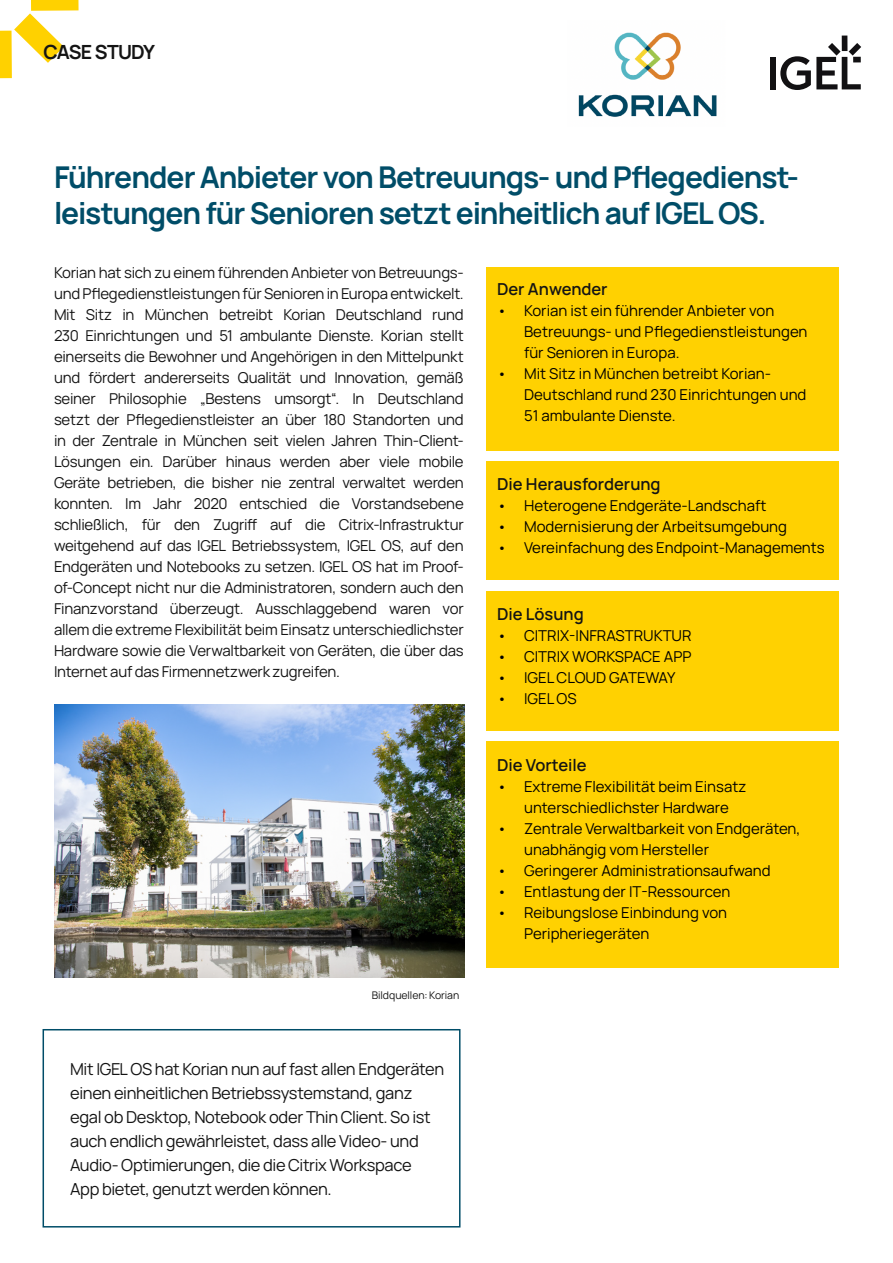
<style>
.page{position:relative;width:893px;height:1263px;background:#fff}
.page>*{position:absolute;margin:0;border:0;box-sizing:border-box;transform-origin:0 0}
.t1{font:700 30px/36px "Manrope";letter-spacing:-.035em;color:#004d68}
.t2{font:700 19.5px "Manrope";letter-spacing:-.04em;color:#141414}
.t3{font:16.5px/24px "Manrope";letter-spacing:-.02em;color:#141414}
.t4{font:600 16.5px "Manrope";color:#141414}
.t5{font:15px/21px "Manrope";letter-spacing:-.015em;color:#141414;text-align:justify}
.t6{font:15px/21px "Manrope";color:#000}
.t7{font:10.5px "Manrope";letter-spacing:-.005em;color:#141414}
</style>
<div class="page">
<div style="left:486px;top:267px;width:353px;height:183px;background:#ffd101"></div>
<div style="left:486px;top:461px;width:353px;height:119px;background:#ffd101"></div>
<div style="left:486px;top:591px;width:353px;height:140px;background:#ffd101"></div>
<div style="left:486px;top:741px;width:353px;height:227px;background:#ffd101"></div>
<div style="left:43px;top:1029px;width:417px;height:198px;border:2px solid #004d68"></div>
<div style="left:0;top:31px;width:12px;height:47px;background:#ffd100"></div>
<div style="left:31px;top:0;width:48px;height:11px;background:#ffd100"></div>
<svg style="left:14px;top:13px;width:50px;height:50px"></svg>
<div style="left:842px;top:36px;width:5px;height:15px;background:#121113"></div>
<div style="left:770px;top:57px;width:6px;height:32px;background:#121113"></div>
<svg style="left:780px;top:43px;width:81px;height:47px"></svg>
<img style="left:55px;top:704px;width:409px;height:273px">
<img style="left:578px;top:32px;width:139px;height:85px">
<h2 class="t2" style="left:44px;top:36px;width:113px">CASE STUDY</h2>
<h1 class="t1" style="left:54px;top:156px;width:747px">Führender Anbieter von Betreuungs- und Pflegedienst&shy;leistungen für Senioren setzt einheitlich auf IGEL OS.</h1>
<p class="t5" style="left:54px;top:261px;width:411px">Korian hat sich zu einem führenden Anbieter von Betreuungs&shy;und Pflegedienstleistungen für Senioren in Europa entwickelt.<br>Mit Sitz in München betreibt Korian Deutschland rund 230 Einrichtungen und 51 ambulante Dienste. Korian stellt einerseits die Bewohner und Angehörigen in den Mittelpunkt und fördert andererseits Qualität und Innovation, gemäß seiner Philosophie „Bestens umsorgt“. In Deutschland setzt der Pflegedienstleister an über 180 Standorten und in der Zentrale in München seit vielen Jahren Thin-Client-Lösungen ein. Darüber hinaus werden aber viele mobile Geräte betrieben, die bisher nie zentral verwaltet werden konnten. Im Jahr 2020 entschied die Vorstandsebene schließlich, für den Zugriff auf die Citrix-Infrastruktur weitgehend auf das IGEL Betriebssystem, IGEL OS, auf den Endgeräten und Notebooks zu setzen. IGEL OS hat im Proof&shy;of-Concept nicht nur die Administratoren, sondern auch den Finanzvorstand überzeugt. Ausschlaggebend waren vor allem die extreme Flexibilität beim Einsatz unterschiedlichster Hardware sowie die Verwaltbarkeit von Geräten, die über das Internet auf das Firmennetzwerk zugreifen.</p>
<p class="t7" style="left:372px;top:987px;width:89px">Bildquellen: Korian</p>
<p class="t3" style="left:70px;top:1056px;width:375px">Mit IGEL OS hat Korian nun auf fast allen Endgeräten einen einheitlichen Betriebssystemstand, ganz egal ob Desktop, Notebook oder Thin Client. So ist auch endlich gewährleistet, dass alle Video- und Audio- Optimierungen, die die Citrix Workspace App bietet, genutzt werden können.</p>
<p class="t4" style="left:497px;top:275px;width:112px">Der Anwender</p>
<p class="t6" style="left:524px;top:299px;width:285px;text-indent:-27px">• Korian ist ein führender Anbieter von<br>Betreuungs- und Pflegedienstleistungen für Senioren in Europa.</p>
<p class="t6" style="left:524px;top:362px;width:284px;text-indent:-27px">• Mit Sitz in München betreibt Korian-<br>Deutschland rund 230 Einrichtungen und<br>51 ambulante Dienste.</p>
<p class="t4" style="left:497px;top:471px;width:165px">Die Herausforderung</p>
<p class="t6" style="left:497px;top:494px;width:271px">• Heterogene Endgeräte-Landschaft</p>
<p class="t6" style="left:497px;top:515px;width:291px">• Modernisierung der Arbeitsumgebung</p>
<p class="t6" style="left:497px;top:536px;width:329px">• Vereinfachung des Endpoint-Managements</p>
<p class="t4" style="left:497px;top:601px;width:88px">Die Lösung</p>
<p class="t6" style="left:497px;top:624px;width:196px">• CITRIX-INFRASTRUKTUR</p>
<p class="t6" style="left:497px;top:645px;width:196px">• CITRIX WORKSPACE APP</p>
<p class="t6" style="left:497px;top:666px;width:180px">• IGEL CLOUD GATEWAY</p>
<p class="t6" style="left:497px;top:687px;width:81px">• IGEL OS</p>
<p class="t4" style="left:497px;top:751px;width:91px">Die Vorteile</p>
<p class="t6" style="left:524px;top:775px;width:224px;text-indent:-27px">• Extreme Flexibilität beim Einsatz unterschiedlichster Hardware</p>
<p class="t6" style="left:524px;top:817px;width:278px;text-indent:-27px">• Zentrale Verwaltbarkeit von Endgeräten, unabhängig vom Hersteller</p>
<p class="t6" style="left:497px;top:859px;width:275px">• Geringerer Administrationsaufwand</p>
<p class="t6" style="left:497px;top:880px;width:235px">• Entlastung der IT-Ressourcen</p>
<p class="t6" style="left:524px;top:901px;width:205px;text-indent:-27px">• Reibungslose Einbindung von<br>Peripheriegeräten</p>
</div>
